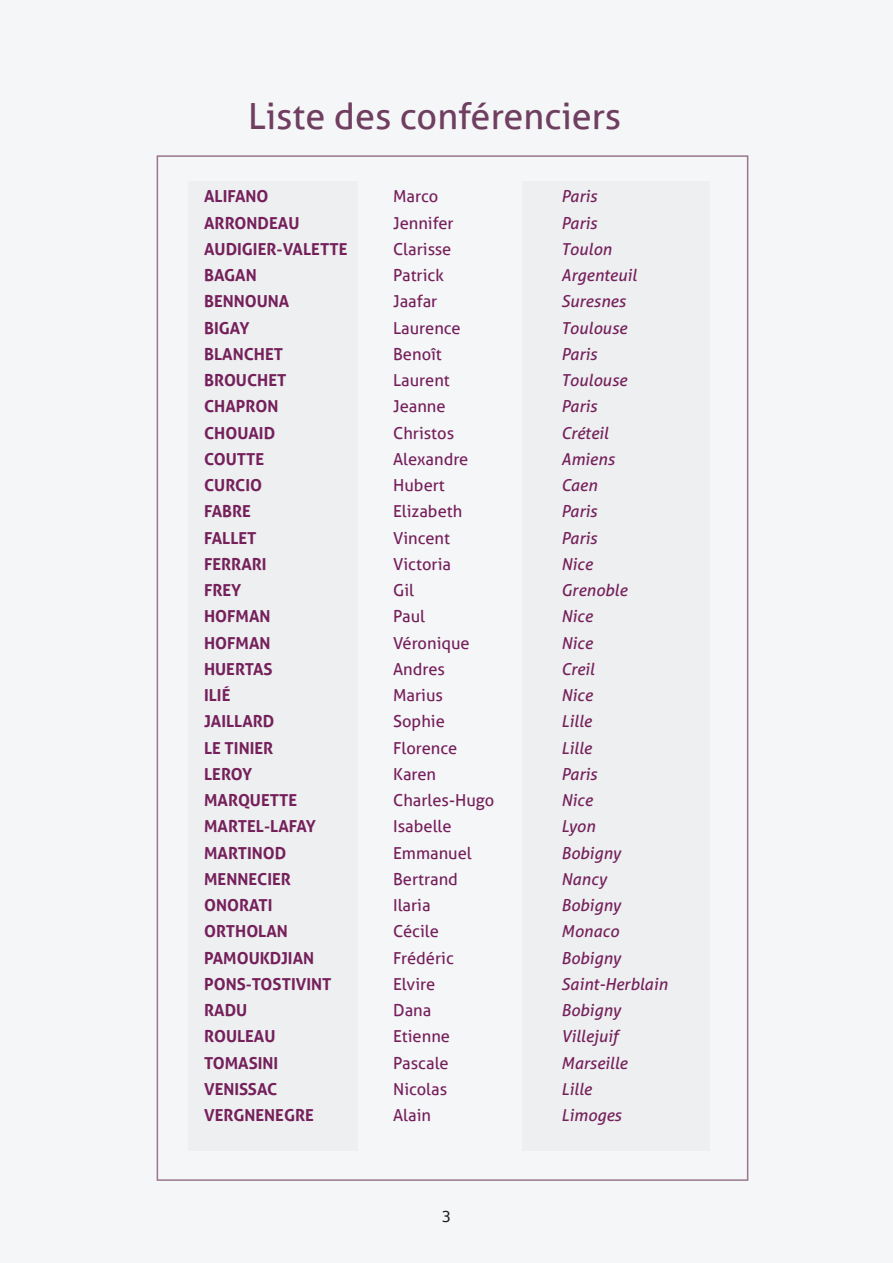
<style>
.page{position:relative;width:893px;height:1263px;background:#f5f6f8}
.page>*{position:absolute;margin:0;border:0;box-sizing:border-box;transform-origin:0 0}
.t1{font:36px "Aller";color:#703f60}
.t2{font:700 16.5px "Aller";color:#75205b}
.t3{font:16.5px "Aller";color:#75205b}
.t4{font:italic 16.5px "Aller";color:#75205b}
.t5{font:15px "Menlo";color:#1d1d1b}
</style>
<div class="page">
<div style="left:188px;top:181px;width:169px;height:970px;background:#edeff0"></div>
<div style="left:522px;top:181px;width:187px;height:970px;background:#edeff0"></div>
<p class="t1" style="left:248px;top:94px;width:375px">Liste des conférenciers</p>
<p class="t2" style="left:204px;top:186px;width:66px">ALIFANO</p>
<p class="t3" style="left:393px;top:186px;width:47px">Marco</p>
<p class="t4" style="left:561px;top:186px;width:37px">Paris</p>
<p class="t2" style="left:204px;top:212px;width:97px">ARRONDEAU</p>
<p class="t3" style="left:393px;top:213px;width:62px">Jennifer</p>
<p class="t4" style="left:561px;top:212px;width:37px">Paris</p>
<p class="t2" style="left:204px;top:239px;width:145px">AUDIGIER-VALETTE</p>
<p class="t3" style="left:393px;top:239px;width:60px">Clarisse</p>
<p class="t4" style="left:561px;top:238px;width:52px">Toulon</p>
<p class="t2" style="left:204px;top:265px;width:54px">BAGAN</p>
<p class="t3" style="left:393px;top:265px;width:52px">Patrick</p>
<p class="t4" style="left:561px;top:265px;width:77px">Argenteuil</p>
<p class="t2" style="left:204px;top:291px;width:87px">BENNOUNA</p>
<p class="t3" style="left:393px;top:291px;width:46px">Jaafar</p>
<p class="t4" style="left:561px;top:291px;width:66px">Suresnes</p>
<p class="t2" style="left:204px;top:317px;width:47px">BIGAY</p>
<p class="t3" style="left:393px;top:318px;width:69px">Laurence</p>
<p class="t4" style="left:561px;top:317px;width:67px">Toulouse</p>
<p class="t2" style="left:204px;top:344px;width:81px">BLANCHET</p>
<p class="t3" style="left:393px;top:344px;width:50px">Benoît</p>
<p class="t4" style="left:561px;top:343px;width:37px">Paris</p>
<p class="t2" style="left:204px;top:370px;width:84px">BROUCHET</p>
<p class="t3" style="left:393px;top:370px;width:58px">Laurent</p>
<p class="t4" style="left:561px;top:370px;width:67px">Toulouse</p>
<p class="t2" style="left:204px;top:396px;width:76px">CHAPRON</p>
<p class="t3" style="left:393px;top:396px;width:54px">Jeanne</p>
<p class="t4" style="left:561px;top:396px;width:37px">Paris</p>
<p class="t2" style="left:204px;top:422px;width:73px">CHOUAID</p>
<p class="t3" style="left:393px;top:423px;width:63px">Christos</p>
<p class="t4" style="left:561px;top:422px;width:49px">Créteil</p>
<p class="t2" style="left:204px;top:449px;width:62px">COUTTE</p>
<p class="t3" style="left:393px;top:449px;width:77px">Alexandre</p>
<p class="t4" style="left:561px;top:448px;width:55px">Amiens</p>
<p class="t2" style="left:204px;top:475px;width:60px">CURCIO</p>
<p class="t3" style="left:393px;top:475px;width:53px">Hubert</p>
<p class="t4" style="left:561px;top:475px;width:38px">Caen</p>
<p class="t2" style="left:204px;top:501px;width:48px">FABRE</p>
<p class="t3" style="left:393px;top:501px;width:71px">Elizabeth</p>
<p class="t4" style="left:561px;top:501px;width:37px">Paris</p>
<p class="t2" style="left:204px;top:527px;width:54px">FALLET</p>
<p class="t3" style="left:393px;top:528px;width:58px">Vincent</p>
<p class="t4" style="left:561px;top:527px;width:37px">Paris</p>
<p class="t2" style="left:204px;top:554px;width:64px">FERRARI</p>
<p class="t3" style="left:393px;top:554px;width:59px">Victoria</p>
<p class="t4" style="left:561px;top:553px;width:33px">Nice</p>
<p class="t2" style="left:204px;top:580px;width:39px">FREY</p>
<p class="t3" style="left:393px;top:580px;width:23px">Gil</p>
<p class="t4" style="left:561px;top:580px;width:68px">Grenoble</p>
<p class="t2" style="left:204px;top:606px;width:68px">HOFMAN</p>
<p class="t3" style="left:393px;top:606px;width:34px">Paul</p>
<p class="t4" style="left:561px;top:606px;width:33px">Nice</p>
<p class="t2" style="left:204px;top:632px;width:68px">HOFMAN</p>
<p class="t3" style="left:393px;top:633px;width:78px">Véronique</p>
<p class="t4" style="left:561px;top:632px;width:33px">Nice</p>
<p class="t2" style="left:204px;top:659px;width:70px">HUERTAS</p>
<p class="t3" style="left:393px;top:659px;width:53px">Andres</p>
<p class="t4" style="left:561px;top:658px;width:35px">Creil</p>
<p class="t2" style="left:204px;top:685px;width:28px">ILIÉ</p>
<p class="t3" style="left:393px;top:685px;width:51px">Marius</p>
<p class="t4" style="left:561px;top:685px;width:33px">Nice</p>
<p class="t2" style="left:204px;top:711px;width:72px">JAILLARD</p>
<p class="t3" style="left:393px;top:711px;width:53px">Sophie</p>
<p class="t4" style="left:561px;top:711px;width:32px">Lille</p>
<p class="t2" style="left:204px;top:737px;width:71px">LE TINIER</p>
<p class="t3" style="left:393px;top:738px;width:66px">Florence</p>
<p class="t4" style="left:561px;top:737px;width:32px">Lille</p>
<p class="t2" style="left:204px;top:764px;width:50px">LEROY</p>
<p class="t3" style="left:393px;top:764px;width:45px">Karen</p>
<p class="t4" style="left:561px;top:763px;width:37px">Paris</p>
<p class="t2" style="left:204px;top:790px;width:95px">MARQUETTE</p>
<p class="t3" style="left:393px;top:790px;width:103px">Charles-Hugo</p>
<p class="t4" style="left:561px;top:790px;width:33px">Nice</p>
<p class="t2" style="left:204px;top:816px;width:114px">MARTEL-LAFAY</p>
<p class="t3" style="left:393px;top:816px;width:60px">Isabelle</p>
<p class="t4" style="left:561px;top:816px;width:36px">Lyon</p>
<p class="t2" style="left:204px;top:842px;width:84px">MARTINOD</p>
<p class="t3" style="left:393px;top:843px;width:80px">Emmanuel</p>
<p class="t4" style="left:561px;top:842px;width:61px">Bobigny</p>
<p class="t2" style="left:204px;top:869px;width:88px">MENNECIER</p>
<p class="t3" style="left:393px;top:869px;width:66px">Bertrand</p>
<p class="t4" style="left:561px;top:868px;width:47px">Nancy</p>
<p class="t2" style="left:204px;top:895px;width:70px">ONORATI</p>
<p class="t3" style="left:393px;top:895px;width:39px">Ilaria</p>
<p class="t4" style="left:561px;top:895px;width:61px">Bobigny</p>
<p class="t2" style="left:204px;top:921px;width:85px">ORTHOLAN</p>
<p class="t3" style="left:393px;top:921px;width:47px">Cécile</p>
<p class="t4" style="left:561px;top:921px;width:59px">Monaco</p>
<p class="t2" style="left:204px;top:947px;width:112px">PAMOUKDJIAN</p>
<p class="t3" style="left:393px;top:948px;width:62px">Frédéric</p>
<p class="t4" style="left:561px;top:947px;width:61px">Bobigny</p>
<p class="t2" style="left:204px;top:974px;width:129px">PONS-TOSTIVINT</p>
<p class="t3" style="left:393px;top:974px;width:44px">Elvire</p>
<p class="t4" style="left:561px;top:973px;width:108px">Saint-Herblain</p>
<p class="t2" style="left:204px;top:1000px;width:45px">RADU</p>
<p class="t3" style="left:393px;top:1000px;width:40px">Dana</p>
<p class="t4" style="left:561px;top:1000px;width:61px">Bobigny</p>
<p class="t2" style="left:204px;top:1026px;width:73px">ROULEAU</p>
<p class="t3" style="left:393px;top:1026px;width:58px">Etienne</p>
<p class="t4" style="left:561px;top:1026px;width:58px">Villejuif</p>
<p class="t2" style="left:204px;top:1052px;width:76px">TOMASINI</p>
<p class="t3" style="left:393px;top:1053px;width:57px">Pascale</p>
<p class="t4" style="left:561px;top:1052px;width:68px">Marseille</p>
<p class="t2" style="left:204px;top:1079px;width:75px">VENISSAC</p>
<p class="t3" style="left:393px;top:1079px;width:56px">Nicolas</p>
<p class="t4" style="left:561px;top:1078px;width:32px">Lille</p>
<p class="t2" style="left:204px;top:1105px;width:111px">VERGNENEGRE</p>
<p class="t3" style="left:393px;top:1105px;width:39px">Alain</p>
<p class="t4" style="left:561px;top:1105px;width:62px">Limoges</p>
<p class="t5" style="left:442px;top:1206px;width:11px">3</p>
</div>
